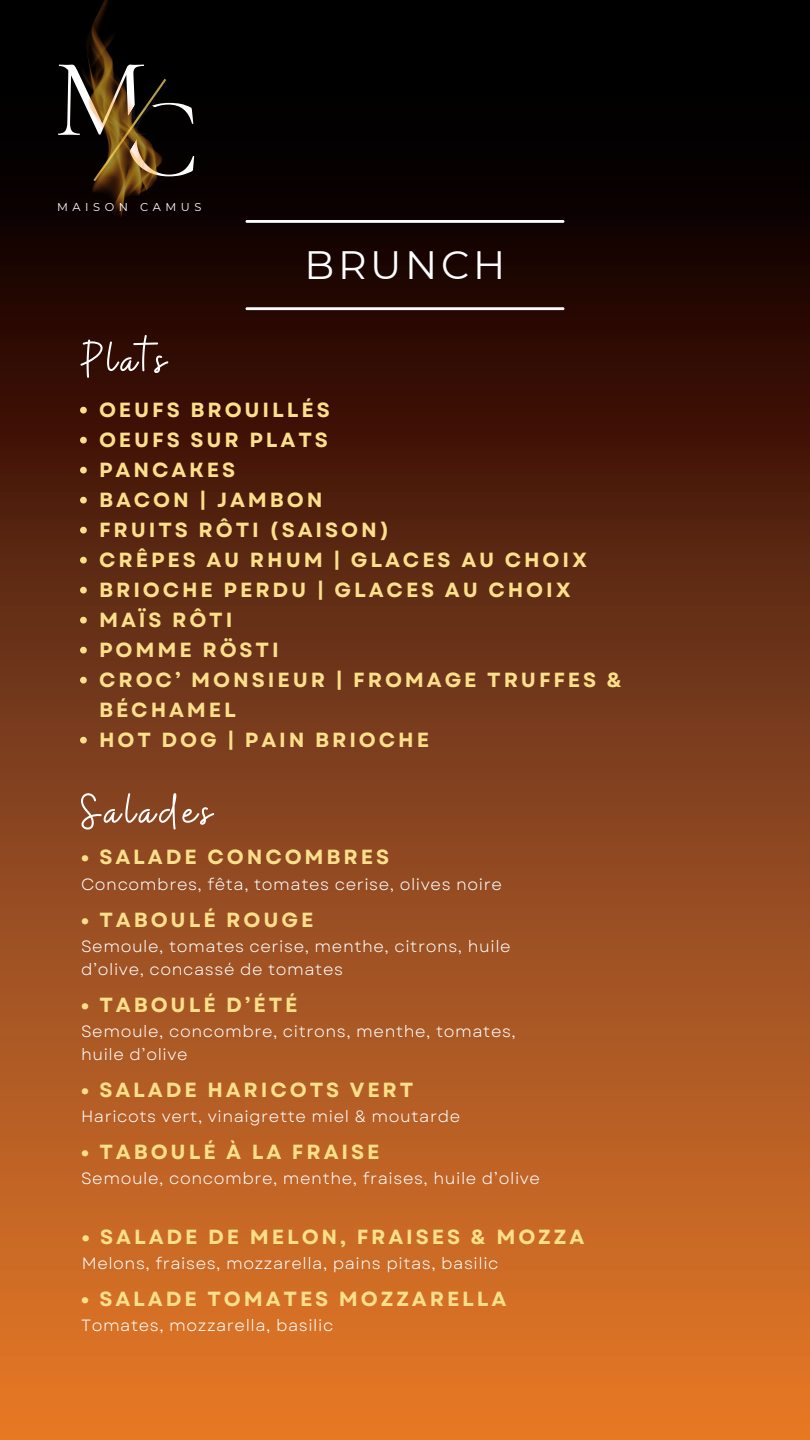
<style>
.page{position:relative;width:810px;height:1440px;background:#fff}
.page>*{position:absolute;margin:0;border:0;box-sizing:border-box;transform-origin:0 0}
.t1{font:113.3px "Cormorant Garamond";color:#fff}
.t2{font:112.5px "Cormorant Garamond";color:#fff}
.t3{font:50.6px "Buffalo";letter-spacing:.095em;color:#fff}
.t4{font:39.6px "Montserrat";letter-spacing:.095em;color:#fff}
.t5{font:700 20.5px/30px "Garet";letter-spacing:.14em;color:#fbdf8b}
.t6{font:16.3px/22.5px "Garet";letter-spacing:.035em;color:#fff}
.t7{font:11.4px "Montserrat";letter-spacing:.4em;color:#fff}
</style>
<div class="page">
<div style="left:0;top:0;width:810px;height:1440px;background:linear-gradient(to bottom,#000,#f07d2f)"></div>
<hr style="left:246px;top:307px;width:318px;height:3px;background:#fff">
<hr style="left:246px;top:220px;width:318px;height:3px;background:#fff">
<svg style="left:80px;top:407px;width:7px;height:7px"></svg>
<svg style="left:80px;top:437px;width:7px;height:7px"></svg>
<svg style="left:80px;top:467px;width:7px;height:7px"></svg>
<svg style="left:80px;top:497px;width:7px;height:7px"></svg>
<svg style="left:80px;top:527px;width:7px;height:7px"></svg>
<svg style="left:80px;top:557px;width:7px;height:7px"></svg>
<svg style="left:80px;top:587px;width:7px;height:7px"></svg>
<svg style="left:80px;top:617px;width:7px;height:7px"></svg>
<svg style="left:80px;top:647px;width:7px;height:7px"></svg>
<svg style="left:80px;top:677px;width:7px;height:7px"></svg>
<svg style="left:80px;top:737px;width:7px;height:7px"></svg>
<svg style="left:163px;top:76px;width:5px;height:108px"></svg>
<img style="left:81px;top:0;width:82px;height:219px">
<h3 class="t2" style="left:54px;top:31px;width:96px">M</h3>
<h5 class="t1" style="left:122px;top:70px;width:79px">C</h5>
<h5 class="t7" style="left:140px;top:200px;width:63px">CAMUS</h5>
<h5 class="t7" style="left:57px;top:200px;width:72px">MAISON</h5>
<p class="t4" style="left:305px;top:240px;width:202px">BRUNCH</p>
<p class="t3" style="left:81px;top:327px;width:87px">Plats</p>
<p class="t5" style="left:99px;top:394px;width:232px">OEUFS BROUILLÉS</p>
<p class="t5" style="left:99px;top:424px;width:230px">OEUFS SUR PLATS</p>
<p class="t5" style="left:99px;top:454px;width:138px">PANCAKES</p>
<p class="t5" style="left:99px;top:484px;width:225px">BACON | JAMBON</p>
<h2 class="t5" style="left:99px;top:514px;width:292px">FRUITS RÔTI (SAISON)</h2>
<p class="t5" style="left:99px;top:544px;width:490px">CRÊPES AU RHUM | GLACES AU CHOIX</p>
<h1 class="t5" style="left:99px;top:574px;width:473px">BRIOCHE PERDU | GLACES AU CHOIX</h1>
<h4 class="t5" style="left:99px;top:604px;width:135px">MAÏS RÔTI</h4>
<h4 class="t5" style="left:99px;top:634px;width:181px">POMME RÖSTI</h4>
<h4 class="t5" style="left:99px;top:664px;width:524px">CROC’ MONSIEUR | FROMAGE TRUFFES &amp;<br>BÉCHAMEL</h4>
<h4 class="t5" style="left:99px;top:724px;width:332px">HOT DOG | PAIN BRIOCHE</h4>
<h4 class="t3" style="left:81px;top:779px;width:132px">Salades</h4>
<h4 class="t5" style="left:81px;top:842px;width:310px">• SALADE CONCOMBRES</h4>
<h4 class="t6" style="left:81px;top:873px;width:422px">Concombres, fêta, tomates cerise, olives noire</h4>
<h4 class="t5" style="left:81px;top:905px;width:234px">• TABOULÉ ROUGE</h4>
<h4 class="t6" style="left:81px;top:935px;width:431px">Semoule, tomates cerise, menthe, citrons, huile d’olive, concassé de tomates</h4>
<h4 class="t5" style="left:81px;top:990px;width:218px">• TABOULÉ D’ÉTÉ</h4>
<h4 class="t6" style="left:81px;top:1020px;width:436px">Semoule, concombre, citrons, menthe, tomates, huile d’olive</h4>
<h1 class="t5" style="left:81px;top:1075px;width:334px">• SALADE HARICOTS VERT</h1>
<h3 class="t6" style="left:81px;top:1105px;width:381px">Haricots vert, vinaigrette miel &amp; moutarde</h3>
<h5 class="t5" style="left:81px;top:1137px;width:300px">• TABOULÉ À LA FRAISE</h5>
<h3 class="t6" style="left:81px;top:1167px;width:461px">Semoule, concombre, menthe, fraises, huile d’olive</h3>
<h5 class="t5" style="left:82px;top:1222px;width:504px">• SALADE DE MELON, FRAISES &amp; MOZZA</h5>
<h3 class="t6" style="left:82px;top:1252px;width:418px">Melons, fraises, mozzarella, pains pitas, basilic</h3>
<h5 class="t5" style="left:81px;top:1284px;width:427px">• SALADE TOMATES MOZZARELLA</h5>
<h3 class="t6" style="left:81px;top:1314px;width:254px">Tomates, mozzarella, basilic</h3>
</div>
